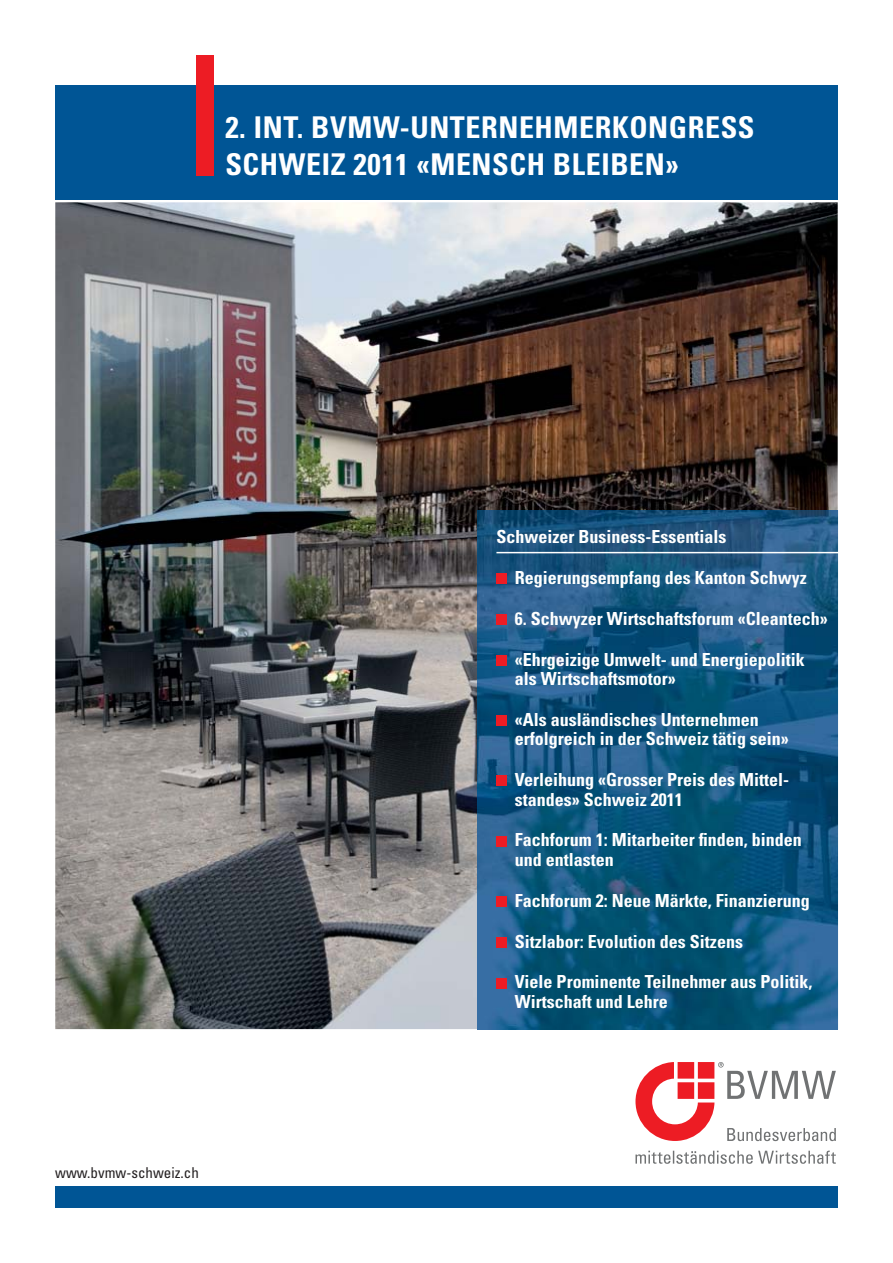
<style>
.page{position:relative;width:893px;height:1263px;background:#fff}
.page>*{position:absolute;margin:0;border:0;box-sizing:border-box;transform-origin:0 0}
.t1{font:700 condensed 30px/37.5px "Univers";letter-spacing:.02em;color:#fff}
.t2{font:700 condensed 18px/19.5px "Univers";color:#fff}
.t3{font:condensed 15px "Univers";color:#231f20}
</style>
<div class="page">
<div style="left:55px;top:85px;width:783px;height:115px;background:#005595"></div>
<div style="left:197px;top:55px;width:17px;height:121px;background:#ed1c24"></div>
<div style="left:55px;top:1186px;width:783px;height:22px;background:#005595"></div>
<svg style="left:635px;top:1062px;width:201px;height:79px"></svg>
<svg style="left:635px;top:1151px;width:201px;height:13px"></svg>
<img style="left:55px;top:202px;width:783px;height:827px">
<img style="left:478px;top:510px;width:360px;height:519px">
<hr style="left:496px;top:552px;width:378px;height:1px;background:#fff">
<div style="left:496px;top:574px;width:11px;height:10px;background:#ed1c24"></div>
<div style="left:496px;top:614px;width:11px;height:11px;background:#ed1c24"></div>
<div style="left:496px;top:655px;width:11px;height:11px;background:#ed1c24"></div>
<div style="left:496px;top:715px;width:11px;height:11px;background:#ed1c24"></div>
<div style="left:496px;top:776px;width:11px;height:10px;background:#ed1c24"></div>
<div style="left:496px;top:836px;width:11px;height:10px;background:#ed1c24"></div>
<div style="left:496px;top:896px;width:11px;height:11px;background:#ed1c24"></div>
<div style="left:496px;top:937px;width:11px;height:10px;background:#ed1c24"></div>
<div style="left:496px;top:978px;width:11px;height:10px;background:#ed1c24"></div>
<h1 class="t1" style="left:225px;top:111px;width:531px">2. INT. BVMW-UNTERNEHMERKONGRESS<br>SCHWEIZ 2011 «MENSCH BLEIBEN»</h1>
<p class="t3" style="left:55px;top:1167px;width:145px">www.bvmw-schweiz.ch</p>
<p class="t2" style="left:496px;top:529px;width:231px">Schweizer Business-Essentials</p>
<p class="t2" style="left:515px;top:570px;width:293px">Regierungsempfang des Kanton Schwyz</p>
<p class="t2" style="left:515px;top:611px;width:314px">6. Schwyzer Wirtschaftsforum «Cleantech»</p>
<p class="t2" style="left:515px;top:651px;width:291px">«Ehrgeizige Umwelt- und Energie politik als Wirtschaftsmotor»</p>
<p class="t2" style="left:515px;top:712px;width:275px">«Als ausländisches Unternehmen erfolgreich in der Schweiz tätig sein»</p>
<p class="t2" style="left:515px;top:772px;width:276px">Verleihung «Grosser Preis des Mittel&shy;standes» Schweiz 2011</p>
<p class="t2" style="left:515px;top:832px;width:288px">Fachforum 1: Mitarbeiter finden, binden und entlasten</p>
<p class="t2" style="left:515px;top:892px;width:296px">Fachforum 2: Neue Märkte, Finanzierung</p>
<p class="t2" style="left:515px;top:933px;width:230px">Sitzlabor: Evolution des Sitzens</p>
<p class="t2" style="left:515px;top:974px;width:299px">Viele Prominente Teilnehmer aus Politik,<br>Wirtschaft und Lehre</p>
</div>
